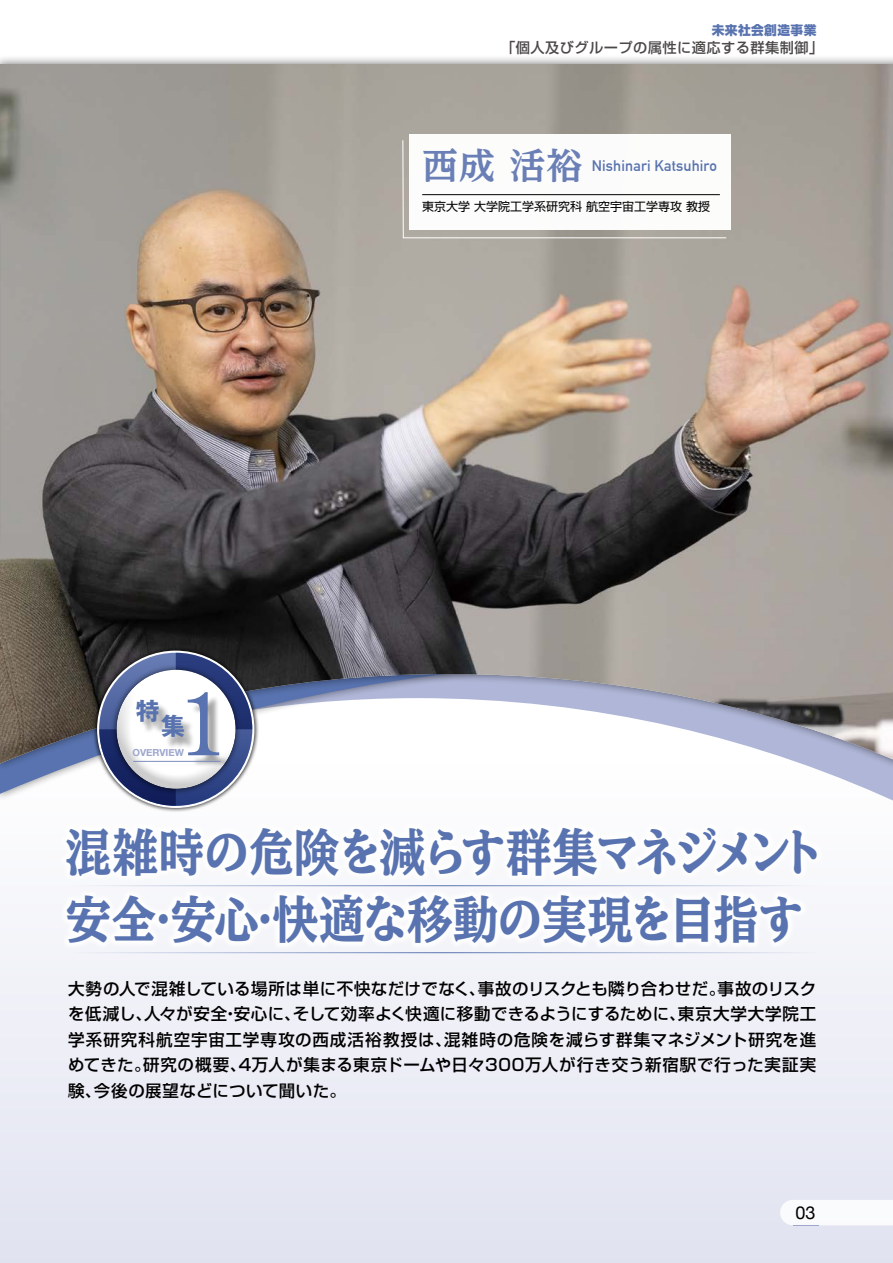
<style>
.page{position:relative;width:893px;height:1263px;background:#fff}
.page>*{position:absolute;margin:0;border:0;box-sizing:border-box;transform-origin:0 0}
.t1{font:87px "Century Old Style Std";color:#5873af}
.t2{font:800 50.25px/67.5px "TBUD Min Std";letter-spacing:-.025em;color:#5873af;scale:.9 1}
.t3{font:700 36px "Reim Yfoz Pro";color:#6a7fb6}
.t4{font:700 24px "Gothic MB101 Pro";color:#5873af}
.t5{font:18px "Helvetica Neue";color:#000}
.t6{font:500 16.5px/25.5px "Shin Go Pro";letter-spacing:.03em;color:#000;text-align:justify}
.t7{font:700 15px "DIN Alternate";letter-spacing:.01em;color:#5873af}
.t8{font:500 14.25px "Shin Go Pro";letter-spacing:.03em;color:#4c4948}
.t9{font:800 12.75px "Shin Go Pro";letter-spacing:.03em;color:#5873af}
.t10{font:12px "Shin Go Pro";color:#000}
.t11{font:700 9.75px "Helvetica Neue";color:#9ea7ce}
</style>
<div class="page">
<div style="left:0;top:765px;width:893px;height:498px;background:#ebecf5"></div>
<div style="left:780px;top:1200px;width:113px;height:26px;background:#fafbfc"></div>
<div style="left:17px;top:802px;width:876px;height:6px;background:#fcfcfd"></div>
<div style="left:0;top:632px;width:893px;height:170px;background:#fcfdfe"></div>
<svg style="left:0;top:773px;width:892px;height:21px"></svg>
<div style="left:0;top:55px;width:893px;height:718px;background:#000;opacity:.5"></div>
<img style="left:0;top:64px;width:893px;height:701px">
<hr style="left:0;top:153px;width:1px;height:525px;background:#000;opacity:.75">
<svg style="left:0;top:159px;width:1px;height:512px"></svg>
<div style="left:59px;top:820px;width:766px;height:131px;background:#fff"></div>
<hr style="left:68px;top:952px;width:748px;height:1px;background:#5873af">
<hr style="left:68px;top:885px;width:748px;height:1px;background:#5873af">
<div style="left:92px;top:646px;width:167px;height:166px;background:#000;opacity:.75"></div>
<svg style="left:99px;top:653px;width:153px;height:153px"></svg>
<svg style="left:99px;top:653px;width:153px;height:153px;background:#344784"></svg>
<div style="left:110px;top:664px;width:132px;height:131px;background:#000;opacity:.55"></div>
<div style="left:115px;top:669px;width:121px;height:85px;background:#fff;opacity:.75"></div>
<div style="left:115px;top:688px;width:121px;height:102px;background:#000;opacity:.2"></div>
<div style="left:191px;top:695px;width:40px;height:72px;background:#000;opacity:.35"></div>
<hr style="left:133px;top:761px;width:87px;height:1px;background:#7c8cbe">
<div style="left:139px;top:703px;width:57px;height:46px;background:#000;opacity:.35"></div>
<div style="left:409px;top:134px;width:321px;height:96px;background:#fff"></div>
<svg style="left:402px;top:140px;width:325px;height:98px"></svg>
<hr style="left:422px;top:194px;width:298px;height:1px;background:#000">
<p class="t9" style="left:712px;top:20px;width:106px">未来社会創造事業</p>
<p class="t8" style="left:501px;top:36px;width:324px">「個人及びグループの属性に適応する群集制御」</p>
<h3 class="t3" style="left:422px;top:136px;width:162px">西成 活裕</h3>
<p class="t7" style="left:592px;top:154px;width:127px">Nishinari Katsuhiro</p>
<h1 class="t1" style="left:181px;top:668px;width:45px">1</h1>
<h3 class="t4" style="left:136px;top:691px;width:25px">特</h3>
<h3 class="t4" style="left:161px;top:706px;width:25px">集</h3>
<p class="t11" style="left:132px;top:744px;width:53px">OVERVIEW</p>
<p class="t10" style="left:422px;top:197px;width:289px">東京大学 大学院工学系研究科 航空宇宙工学専攻 教授</p>
<h2 class="t2" style="left:66px;top:819px;width:844px">混雑時の危険を減らす群集マネジメント安全・安心・快適な移動の実現を目指す</h2>
<p class="t6" style="left:68px;top:974px;width:750px">大勢の人で混雑している場所は単に不快なだけでなく、事故のリスクとも隣り合わせだ。事故のリスクを低減し、人々が安全・安心に、そして効率よく快適に移動できるようにするために、東京大学大学院工学系研究科航空宇宙工学専攻の西成活裕教授は、混雑時の危険を減らす群集マネジメント研究を進めてきた。研究の概要、4万人が集まる東京ドームや日々300万人が行き交う新宿駅で行った実証実験、今後の展望などについて聞いた。</p>
<p class="t5" style="left:796px;top:1199px;width:22px">03</p>
</div>
